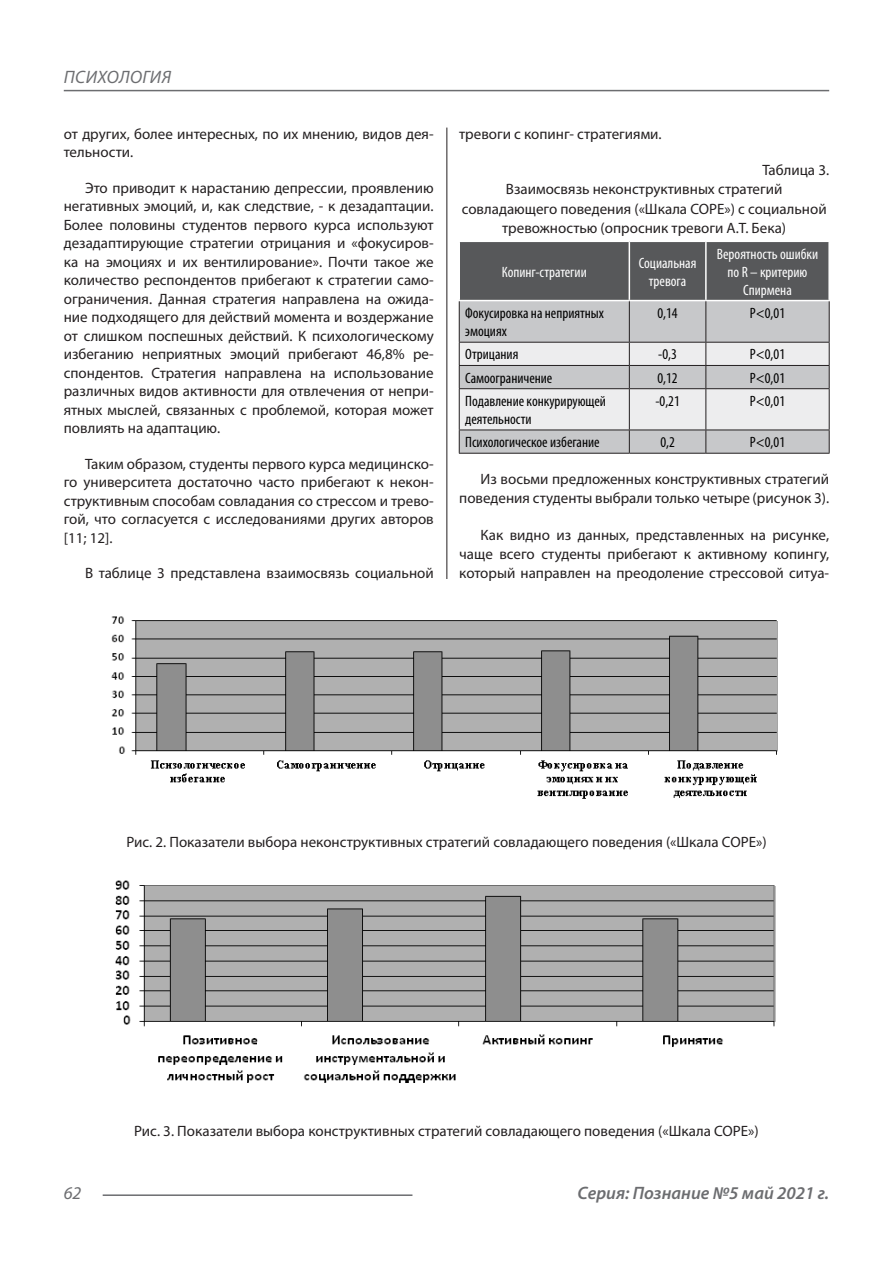
<style>
.page{position:relative;width:893px;height:1263px;background:#fff}
.page>*{position:absolute;margin:0;border:0;box-sizing:border-box;transform-origin:0 0}
.t1{font:italic 600 18px "Myriad Pro";color:#6c6d70}
.t2{font:italic 18px "Myriad Pro";letter-spacing:.02em;color:#6c6d70}
.Статья_текст{font:15px/18.5px "Myriad Pro";color:#231f20;text-align:justify}
.Таблица_Строка{font:condensed 15px/18px "Myriad Pro";color:#000}
.Рисунок_в_статье{font:15px "Myriad Pro";color:#231f20}
.Таблица_Заголовок_Яч{font:condensed 15px/18px "Myriad Pro";color:#fff;text-align:center}
</style>
<div class="page">
<hr style="left:446px;top:128px;width:1px;height:1007px;background:#231f20">
<hr style="left:103px;top:1194px;width:309px;height:2px;background:#6c6d70">
<hr style="left:64px;top:90px;width:765px;height:1px;background:#6c6d70">
<div style="left:440px;top:579px;width:12px;height:566px;background:#fff"></div>
<div style="left:460px;top:242px;width:368px;height:58px;background:#57585a"></div>
<div style="left:460px;top:301px;width:369px;height:41px;background:#c7c8ca"></div>
<hr style="left:629px;top:242px;width:1px;height:58px;background:#fff">
<hr style="left:705px;top:242px;width:2px;height:58px;background:#fff">
<hr style="left:459px;top:301px;width:1px;height:41px;background:#231f20">
<hr style="left:629px;top:301px;width:1px;height:41px;background:#231f20">
<hr style="left:705px;top:301px;width:1px;height:41px;background:#231f20">
<hr style="left:829px;top:301px;width:1px;height:41px;background:#231f20">
<svg style="left:459px;top:342px;width:371px;height:111px;background:#d4d4d6"></svg>
<hr style="left:459px;top:453px;width:170px;height:1px;background:#231f20">
<hr style="left:629px;top:453px;width:77px;height:1px;background:#231f20">
<hr style="left:706px;top:453px;width:124px;height:1px;background:#231f20">
<img style="left:111px;top:616px;width:667px;height:183px">
<img style="left:115px;top:880px;width:661px;height:203px">
<p class="t2" style="left:64px;top:66px;width:109px">ПСИХОЛОГИЯ</p>
<p class="Статья_текст" style="left:64px;top:124px;width:371px">от других, более интересных, по их мнению, видов дея&shy;тельности.</p>
<p class="Статья_текст" style="left:64px;top:178px;width:371px;text-indent:21px">Это приводит к нарастанию депрессии, проявлению негативных эмоций, и, как следствие, - к дезадаптации.<br>Более половины студентов первого курса используют дезадаптирующие стратегии отрицания и «фокусиров&shy;ка на эмоциях и их вентилирование». Почти такое же количество респондентов прибегают к стратегии само&shy;ограничения. Данная стратегия направлена на ожида&shy;ние подходящего для действий момента и воздержание от слишком поспешных действий. К психологическому избеганию неприятных эмоций прибегают 46,8% ре&shy;спондентов. Стратегия направлена на использование различных видов активности для отвлечения от непри&shy;ятных мыслей, связанных с проблемой, которая может повлиять на адаптацию.</p>
<p class="Статья_текст" style="left:64px;top:454px;width:371px;text-indent:21px">Таким образом, студенты первого курса медицинско&shy;го университета достаточно часто прибегают к некон&shy;структивным способам совладания со стрессом и трево&shy;гой, что согласуется с исследованиями других авторов [11; 12].</p>
<p class="Статья_текст" style="left:85px;top:564px;width:350px">В таблице 3 представлена взаимосвязь социальной</p>
<p class="Статья_текст" style="left:459px;top:124px;width:204px">тревоги с копинг- стратегиями.</p>
<p class="Статья_текст" style="left:762px;top:161px;width:68px">Таблица 3.</p>
<p class="Статья_текст" style="left:462px;top:180px;width:366px;line-height:19.4px;text-align:center">Взаимосвязь неконструктивных стратегий совладающего поведения («Шкала СОРЕ») с социальной тревожностью (опросник тревоги А.Т. Бека)</p>
<p class="Таблица_Заголовок_Яч" style="left:502px;top:262px;width:86px">Копинг-стратегии</p>
<p class="Таблица_Заголовок_Яч" style="left:639px;top:253px;width:59px">Социальная тревога</p>
<p class="Таблица_Заголовок_Яч" style="left:717px;top:244px;width:103px">Вероятность ошибки</p>
<p class="Таблица_Заголовок_Яч" style="left:728px;top:262px;width:81px">по R – критерию<br>Спирмена</p>
<p class="Таблица_Строка" style="left:465px;top:304px;width:140px">Фокусировка на неприятных эмоциях</p>
<p class="Таблица_Строка" style="left:657px;top:304px;width:22px">0,14</p>
<p class="Таблица_Строка" style="left:750px;top:304px;width:37px">P&lt;0,01</p>
<p class="Таблица_Строка" style="left:465px;top:345px;width:55px">Отрицания</p>
<p class="Таблица_Строка" style="left:658px;top:345px;width:20px">-0,3</p>
<p class="Таблица_Строка" style="left:750px;top:345px;width:37px">P&lt;0,01</p>
<p class="Таблица_Строка" style="left:465px;top:369px;width:89px">Самоограничение</p>
<p class="Таблица_Строка" style="left:657px;top:369px;width:22px">0,12</p>
<p class="Таблица_Строка" style="left:750px;top:369px;width:37px">P&lt;0,01</p>
<p class="Таблица_Строка" style="left:465px;top:392px;width:142px">Подавление конкурирующей деятельности</p>
<p class="Таблица_Строка" style="left:655px;top:392px;width:26px">-0,21</p>
<p class="Таблица_Строка" style="left:750px;top:392px;width:37px">P&lt;0,01</p>
<p class="Таблица_Строка" style="left:465px;top:433px;width:136px">Психологическое избегание</p>
<p class="Таблица_Строка" style="left:660px;top:433px;width:16px">0,2</p>
<p class="Таблица_Строка" style="left:750px;top:433px;width:37px">P&lt;0,01</p>
<p class="Статья_текст" style="left:459px;top:469px;width:371px;line-height:19.4px;text-align:right">Из восьми предложенных конструктивных стратегий поведения студенты выбрали только четыре (рисунок 3).</p>
<p class="Статья_текст" style="left:459px;top:525px;width:371px;line-height:19.4px;text-indent:21px">Как видно из данных, представленных на рисунке, чаще всего студенты прибегают к активному копингу, который направлен на преодоление стрессовой ситуа-</p>
<p class="Рисунок_в_статье" style="left:126px;top:833px;width:642px">Рис. 2. Показатели выбора неконструктивных стратегий совладающего поведения («Шкала СОРЕ»)</p>
<p class="Рисунок_в_статье" style="left:134px;top:1122px;width:626px">Рис. 3. Показатели выбора конструктивных стратегий совладающего поведения («Шкала СОРЕ»)</p>
<p class="t2" style="left:64px;top:1182px;width:19px">62</p>
<p class="t1" style="left:578px;top:1182px;width:253px">Серия: Познание №5 май 2021 г.</p>
</div>
